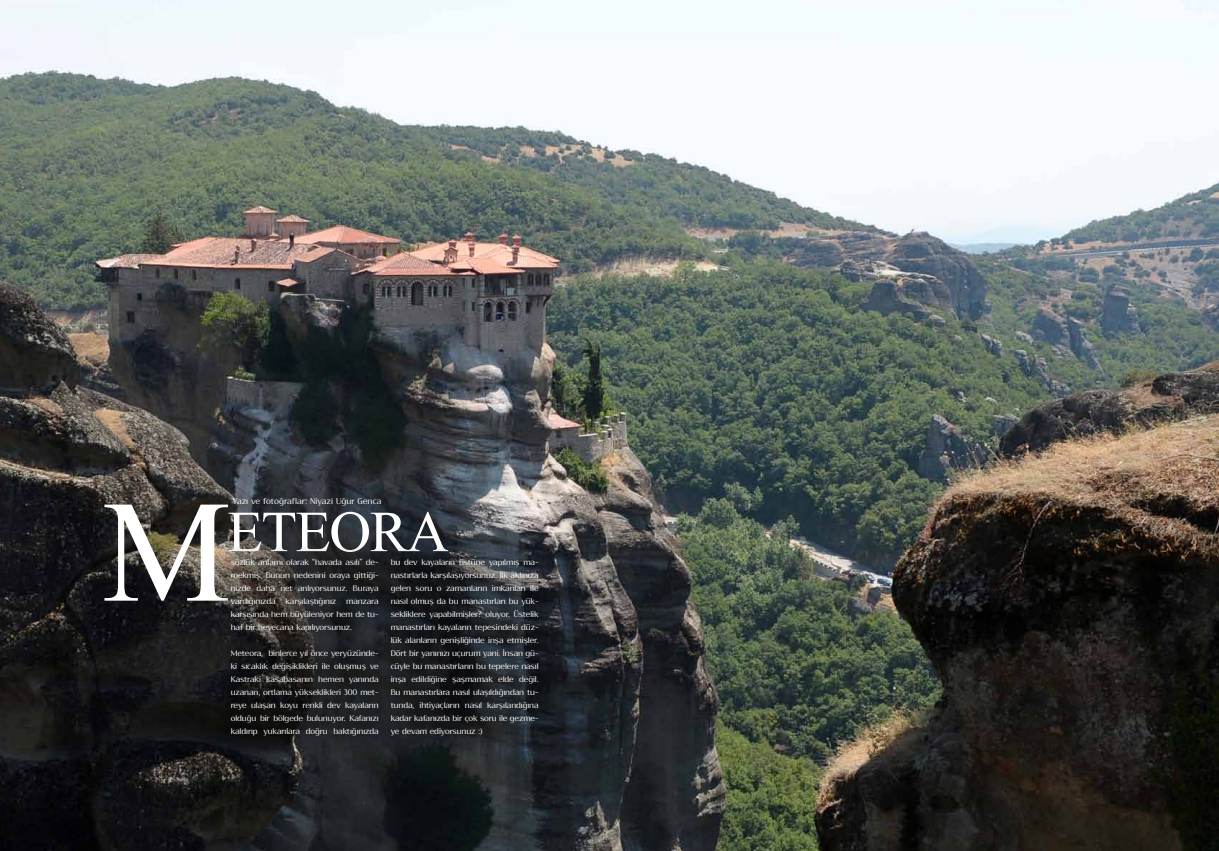
<style>
.page{position:relative;width:1219px;height:851px;background:#fff}
.page>*{position:absolute;margin:0;border:0;box-sizing:border-box;transform-origin:0 0}
.t1{font:145px "Times New Roman";color:#fff}
.t2{font:58px "Times New Roman";letter-spacing:-.025em;color:#fff}
.t3{font:9.3px "Resagokr";color:#fff}
.t4{font:9px/13px "Resagokr";letter-spacing:-.01em;color:#fff;text-align:justify}
</style>
<div class="page">
<img style="left:0;top:0;width:1219px;height:850px">
<div style="left:213px;top:540px;width:343px;height:212px;background:#000;opacity:.38"></div>
<p class="t3" style="left:232px;top:496px;width:150px">Yazı ve fotoğraflar: Niyazi Uğur Genca</p>
<h1 class="t1" style="left:102px;top:454px;width:130px">M</h1>
<h2 class="t2" style="left:227px;top:492px;width:223px">ETEORA</h2>
<p class="t4" style="left:231px;top:555px;width:149px">sözlük anlamı olarak “havada asılı” de&shy;mekmiş. Bunun nedenini oraya gittiği&shy;nizde daha net anlıyorsunuz. Buraya vardığınızda karşılaştığınız manzara karşısında hem büyüleniyor hem de tu&shy;haf bir heyecana kapılıyorsunuz.</p>
<p class="t4" style="left:231px;top:646px;width:149px">Meteora, binlerce yıl önce yeryüzünde&shy;ki sıcaklık değişiklikleri ile oluşmuş ve Kastraki kasabasanın hemen yanında uzanan, ortlama yükseklikleri 300 met&shy;reye ulaşan koyu renkli dev kayaların olduğu bir bölgede bulunuyor. Kafanızı kaldırıp yukarılara doğru baktığınızda</p>
<p class="t4" style="left:391px;top:555px;width:149px">bu dev kayaların üstüne yapılmış ma&shy;nastırlarla karşılaşıyorsunuz. İlk aklınıza gelen soru o zamanların imkanları ile nasıl olmuş da bu manastırları bu yük&shy;sekliklere yapabilmişler? oluyor. Üstelik manastırları kayaların tepesindeki düz&shy;lük alanların genişliğinde inşa etmişler.<br>Dört bir yanınızı uçurum yani. İnsan gü&shy;cüyle bu manastırların bu tepelere nasıl inşa edildiğine şaşmamak elde değil.<br>Bu manastırlara nasıl ulaşıldığından tu&shy;tunda, ihtiyaçların nasıl karşılandığına kadar kafanızda bir çok soru ile gezme&shy;ye devam ediyorsunuz :)</p>
</div>
